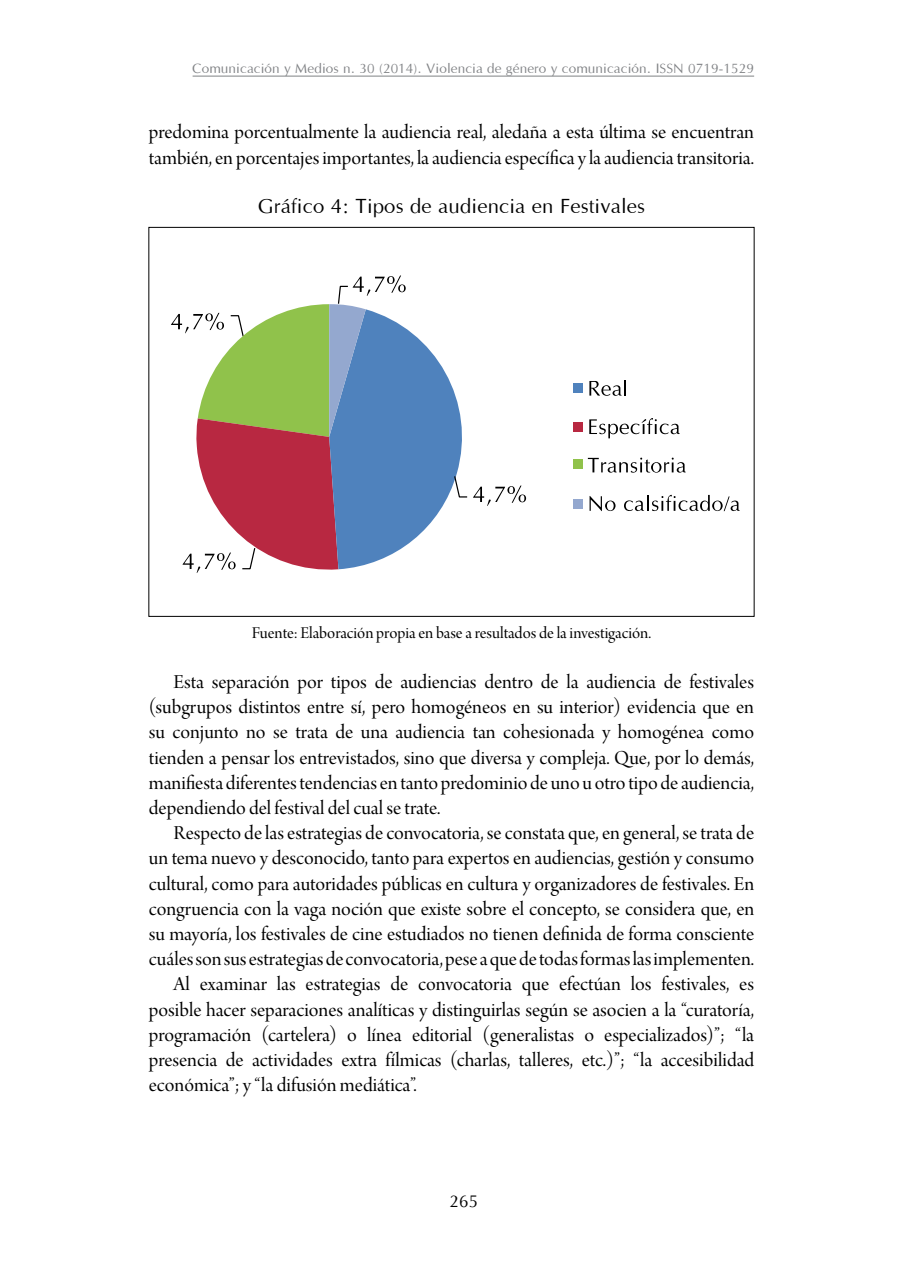
<style>
.page{position:relative;width:903px;height:1275px;background:#fff}
.page>*{position:absolute;margin:0;border:0;box-sizing:border-box;transform-origin:0 0}
.t1{font:21px/25.2px "Arno Pro Display";letter-spacing:.025em;color:#000;text-align:justify}
.t2{font:21px/25.2px "Arno Pro Display";letter-spacing:.045em;color:#000}
.t3{font:21px "Arno Pro Display";color:#000}
.t4{font:21px "Optane";color:#000}
.t5{font:17.5px "Arno Pro Display";letter-spacing:.005em;color:#000}
.t6{font:17.5px "Optane";color:#000}
.t7{font:14px "Optane";color:#808285}
</style>
<div class="page">
<hr style="left:193px;top:76px;width:561px;height:1px;background:#808285">
<svg style="left:171px;top:276px;width:355px;height:297px"></svg>
<svg style="left:589px;top:380px;width:37px;height:16px"></svg>
<svg style="left:589px;top:418px;width:91px;height:20px"></svg>
<svg style="left:588px;top:458px;width:98px;height:15px"></svg>
<svg style="left:589px;top:496px;width:26px;height:15px"></svg>
<svg style="left:624px;top:495px;width:116px;height:16px"></svg>
<div style="left:573px;top:383px;width:10px;height:10px;background:#4f82bd"></div>
<div style="left:573px;top:422px;width:10px;height:10px;background:#b82841"></div>
<div style="left:573px;top:459px;width:10px;height:10px;background:#90c24b"></div>
<div style="left:573px;top:499px;width:10px;height:10px;background:#94a8cf"></div>
<p class="t7" style="left:193px;top:61px;width:563px">Comunicación y Medios n. 30 (2014). Violencia de género y comunicación. ISSN 0719-1529</p>
<p class="t2" style="left:149px;top:121px;width:607px">predomina porcentualmente la audiencia real, aledaña a esta última se encuentran también, en porcentajes importantes, la audiencia específica y la audiencia transitoria.</p>
<p class="t4" style="left:258px;top:194px;width:389px">Gráfico 4: Tipos de audiencia en Festivales</p>
<p class="t5" style="left:252px;top:623px;width:401px">Fuente: Elaboración propia en base a resultados de la investigación.</p>
<p class="t1" style="left:149px;top:670px;width:607px;text-indent:25px">Esta separación por tipos de audiencias dentro de la audiencia de festivales (subgrupos distintos entre sí, pero homogéneos en su interior) evidencia que en su conjunto no se trata de una audiencia tan cohesionada y homogénea como tienden a pensar los entrevistados, sino que diversa y compleja. Que, por lo demás, manifiesta diferentes tendencias en tanto predominio de uno u otro tipo de audiencia, dependiendo del festival del cual se trate.</p>
<p class="t1" style="left:174px;top:822px;width:582px">Respecto de las estrategias de convocatoria, se constata que, en general, se trata de</p>
<p class="t1" style="left:149px;top:847px;width:607px">un tema nuevo y desconocido, tanto para expertos en audiencias, gestión y consumo</p>
<p class="t1" style="left:149px;top:872px;width:607px">cultural, como para autoridades públicas en cultura y organizadores de festivales. En</p>
<p class="t1" style="left:149px;top:897px;width:607px">congruencia con la vaga noción que existe sobre el concepto, se considera que, en</p>
<p class="t1" style="left:149px;top:922px;width:607px">su mayoría, los festivales de cine estudiados no tienen definida de forma consciente</p>
<p class="t2" style="left:149px;top:948px;width:607px">cuáles son sus estrategias de convocatoria, pese a que de todas formas las implementen.</p>
<p class="t1" style="left:174px;top:973px;width:582px">Al examinar las estrategias de convocatoria que efectúan los festivales, es</p>
<p class="t3" style="left:149px;top:998px;width:607px">posible hacer separaciones analíticas y distinguirlas según se asocien a la “curatoría,</p>
<p class="t1" style="left:149px;top:1023px;width:607px">programación (cartelera) o línea editorial (generalistas o especializados)”; “la</p>
<p class="t1" style="left:149px;top:1048px;width:607px">presencia de actividades extra fílmicas (charlas, talleres, etc.)”; “la accesibilidad</p>
<p class="t1" style="left:149px;top:1074px;width:269px">económica”; y “la difusión mediática”.</p>
<p class="t6" style="left:449px;top:1190px;width:30px">265</p>
</div>
